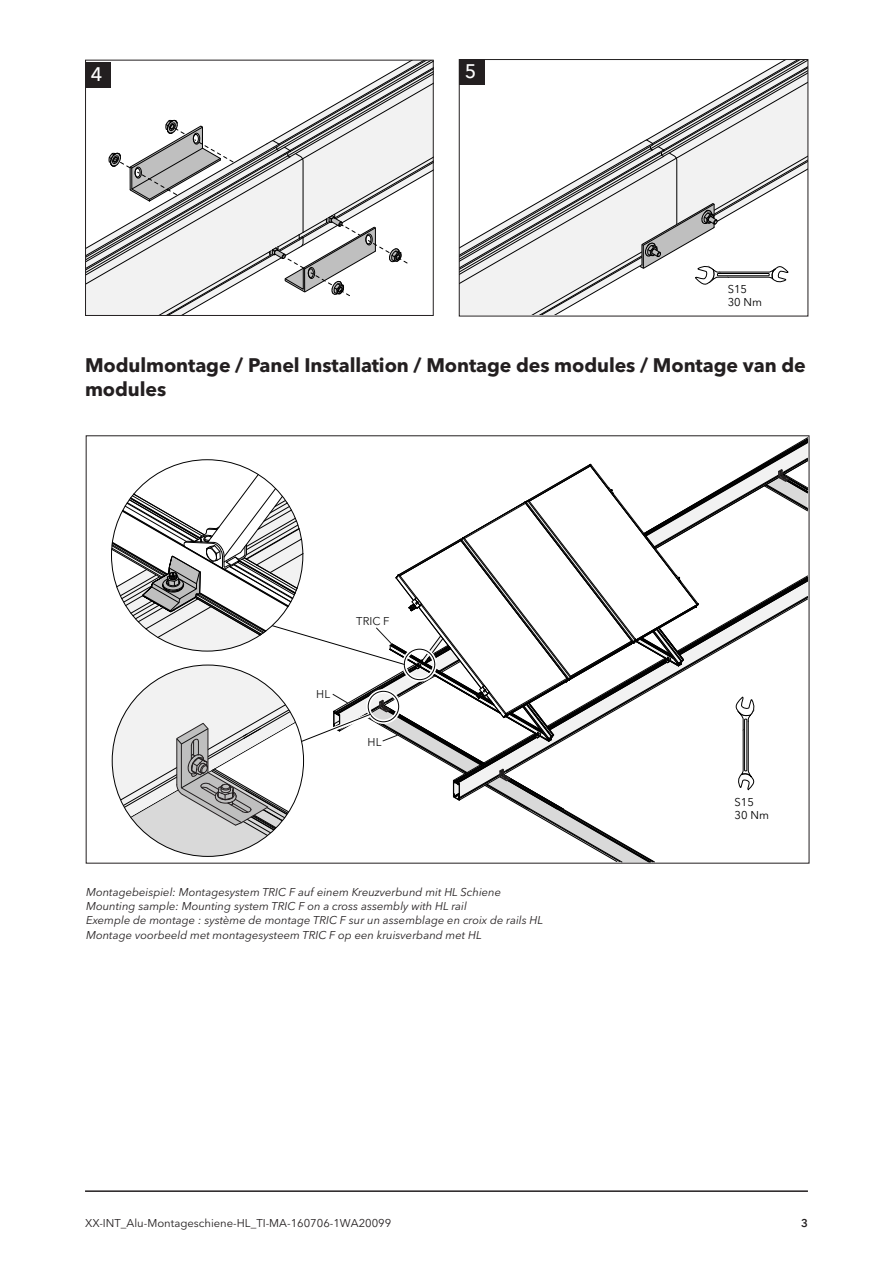
<style>
.page{position:relative;width:893px;height:1263px;background:#fff}
.page>*{position:absolute;margin:0;border:0;box-sizing:border-box;transform-origin:0 0}
.t1{font:700 19.5px/24px "Avenir Next LT Pro";letter-spacing:-.005em;color:#231f20}
.t2{font:500 19.5px "Avenir Next LT Pro";color:#fff}
.t3{font:italic 11.25px/14.2px "Avenir Next LT Pro";color:#231f20}
.t4{font:11.25px "Avenir Next LT Pro";color:#231f20}
.t5{font:11.25px/13.5px "Avenir Next LT Pro";color:#000}
.t6{font:11.25px "Avenir Next LT Pro";color:#141414}
.t7{font:600 11.25px "Avenir Next LT Pro";color:#231f20}
</style>
<div class="page">
<hr style="left:85px;top:1190px;width:723px;height:2px;background:#231f20">
<svg style="left:87px;top:62px;width:344px;height:252px"></svg>
<div style="left:85px;top:60px;width:348px;height:256px;border:1px solid #231f20"></div>
<svg style="left:111px;top:438px;width:696px;height:423px"></svg>
<div style="left:85px;top:62px;width:26px;height:26px;background:#231f20"></div>
<svg style="left:461px;top:61px;width:345px;height:253px"></svg>
<div style="left:717px;top:273px;width:52px;height:3px;border:1px solid #000"></div>
<div style="left:459px;top:59px;width:349px;height:257px;border:1px solid #231f20"></div>
<h1 class="t2" style="left:91px;top:63px;width:13px">4</h1>
<h1 class="t2" style="left:465px;top:60px;width:13px">5</h1>
<p class="t5" style="left:728px;top:283px;width:36px">S15<br>30 Nm</p>
<h1 class="t1" style="left:85px;top:353px;width:722px">Modulmontage / Panel Installation / Montage des modules / Montage van de modules</h1>
<p class="t6" style="left:316px;top:689px;width:15px">HL</p>
<p class="t6" style="left:356px;top:616px;width:35px">TRIC F</p>
<p class="t6" style="left:368px;top:738px;width:15px">HL</p>
<p class="t3" style="left:86px;top:885px;width:459px">Montagebeispiel: Montagesystem TRIC F auf einem Kreuzverbund mit HL Schiene Mounting sample: Mounting system TRIC F on a cross assembly with HL rail<br>Exemple de montage : système de montage TRIC F sur un assemblage en croix de rails HL Montage voorbeeld met montagesysteem TRIC F op een kruisverband met HL</p>
<p class="t5" style="left:735px;top:795px;width:36px">S15<br>30 Nm</p>
<p class="t4" style="left:85px;top:1217px;width:308px">XX-INT_Alu-Montageschiene-HL_TI-MA-160706-1WA20099</p>
<p class="t7" style="left:801px;top:1217px;width:8px">3</p>
</div>
